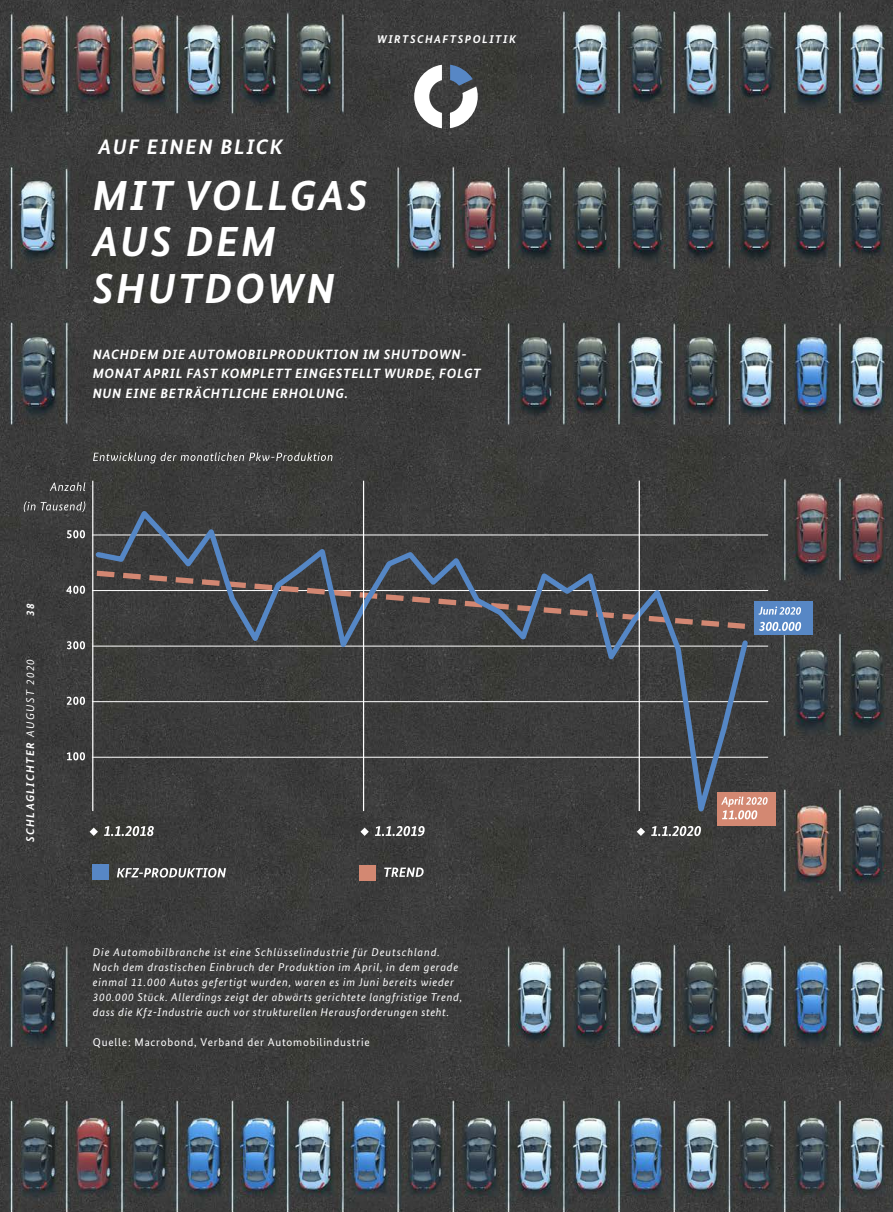
<style>
.page{position:relative;width:893px;height:1212px;background:#fff}
.page>*{position:absolute;margin:0;border:0;box-sizing:border-box;transform-origin:0 0}
.t1{font:italic 700 42px/46.5px "Bundes Sans";letter-spacing:.06em;color:#fff}
.t2{font:italic 700 21px "Bundes Sans";letter-spacing:.08em;color:#fff}
.t3{font:italic 700 13.5px/19.5px "Bundes Sans";letter-spacing:.05em;color:#fff}
.t4{font:italic 11.25px/15px "Bundes Sans";letter-spacing:.065em;color:#fff}
.t5{font:11.25px "Bundes Sans";letter-spacing:.07em;color:#fff}
.t6{font:italic 700 11.25px "Bundes Sans";letter-spacing:.135em;color:#fff}
.s1{font-weight:400}
</style>
<div class="page">
<img style="left:0;top:0;width:893px;height:1212px">
<svg style="left:414px;top:65px;width:64px;height:63px"></svg>
<hr style="left:92px;top:757px;width:676px;height:1px;background:#fff">
<hr style="left:92px;top:646px;width:676px;height:1px;background:#fff">
<hr style="left:92px;top:701px;width:676px;height:1px;background:#fff">
<hr style="left:92px;top:590px;width:676px;height:1px;background:#fff">
<hr style="left:92px;top:535px;width:676px;height:1px;background:#fff">
<svg style="left:92px;top:504px;width:659px;height:313px;background:#404243"></svg>
<hr style="left:363px;top:481px;width:1px;height:330px;background:#fff">
<hr style="left:92px;top:481px;width:1px;height:330px;background:#fff">
<hr style="left:639px;top:480px;width:1px;height:331px;background:#fff">
<div style="left:360px;top:865px;width:16px;height:15px;background:#d38872"></div>
<div style="left:92px;top:864px;width:17px;height:15px;background:#5787c5"></div>
<div style="left:717px;top:792px;width:59px;height:33px;background:#d38872"></div>
<div style="left:755px;top:602px;width:58px;height:33px;background:#5787c5"></div>
<svg style="left:93px;top:452px;width:239px;height:11px;background:#5f5f5e"></svg>
<svg style="left:50px;top:482px;width:35px;height:9px"></svg>
<svg style="left:24px;top:501px;width:61px;height:11px"></svg>
<svg style="left:384px;top:867px;width:40px;height:10px"></svg>
<svg style="left:117px;top:868px;width:109px;height:9px"></svg>
<svg style="left:90px;top:827px;width:8px;height:9px"></svg>
<svg style="left:104px;top:826px;width:50px;height:10px"></svg>
<svg style="left:360px;top:827px;width:9px;height:9px"></svg>
<svg style="left:375px;top:826px;width:50px;height:10px"></svg>
<svg style="left:637px;top:827px;width:8px;height:9px"></svg>
<svg style="left:651px;top:826px;width:50px;height:10px"></svg>
<svg style="left:67px;top:530px;width:18px;height:8px"></svg>
<svg style="left:66px;top:586px;width:19px;height:8px"></svg>
<svg style="left:67px;top:641px;width:18px;height:8px"></svg>
<svg style="left:67px;top:697px;width:18px;height:8px"></svg>
<svg style="left:67px;top:752px;width:18px;height:8px"></svg>
<svg style="left:721px;top:796px;width:47px;height:23px"></svg>
<svg style="left:758px;top:606px;width:43px;height:9px"></svg>
<svg style="left:759px;top:622px;width:42px;height:9px"></svg>
<p class="t6" style="left:377px;top:32px;width:140px">WIRTSCHAFTSPOLITIK</p>
<h2 class="t2" style="left:99px;top:134px;width:186px">AUF EINEN BLICK</h2>
<h1 class="t1" style="left:93px;top:171px;width:276px">MIT VOLLGAS<br>AUS DEM<br>SHUTDOWN</h1>
<p class="t3" style="left:93px;top:344px;width:390px">NACHDEM DIE AUTOMOBILPRODUKTION IM SHUTDOWN-<br>MONAT APRIL FAST KOMPLETT EINGESTELLT WURDE, FOLGT<br>NUN EINE BETRÄCHTLICHE ERHOLUNG.</p>
<p class="t6" style="left:24px;top:616px;width:14px;rotate:-90deg">38</p>
<p class="t6" style="left:24px;top:842px;width:184px;rotate:-90deg">SCHLAGLICHTER <span class="s1">AUGUST 2020</span></p>
<p class="t4" style="left:93px;top:944px;width:371px">Die Automobilbranche ist eine Schlüsselindustrie für Deutschland.<br>Nach dem drastischen Einbruch der Produktion im April, in dem gerade einmal 11.000 Autos gefertigt wurden, waren es im Juni bereits wieder 300.000 Stück. Allerdings zeigt der abwärts gerichtete langfristige Trend, dass die Kfz-Industrie auch vor strukturellen Herausforderungen steht.</p>
<p class="t5" style="left:93px;top:1035px;width:278px">Quelle: Macrobond, Verband der Automobilindustrie</p>
</div>
